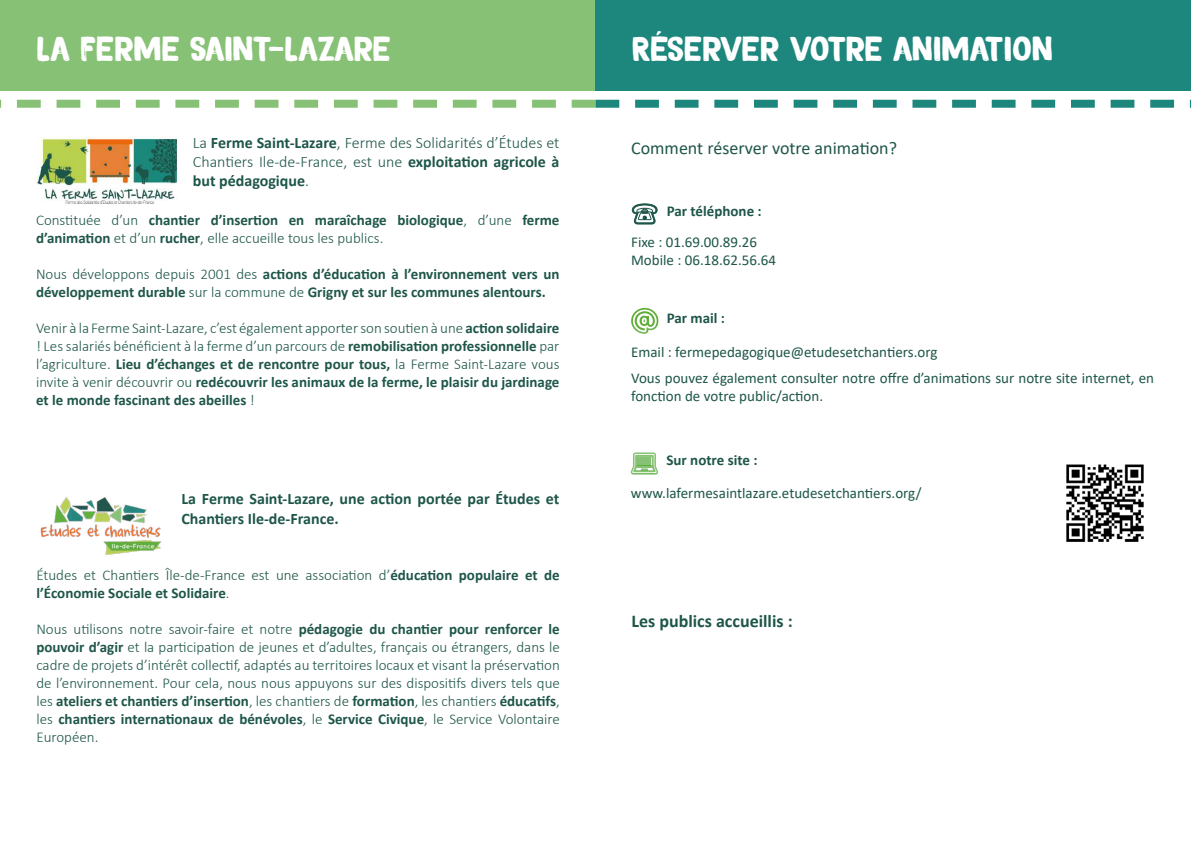
<style>
.page{position:relative;width:1191px;height:842px;background:#fff}
.page>*{position:absolute;margin:0;border:0;box-sizing:border-box;transform-origin:0 0}
.t1{font:35px "DK Magical Brush";letter-spacing:-.02em;color:#fff}
.t2{font:18px "Calibri";color:#1e5649}
.t3{font:700 18px "Calibri";color:#1e5649}
.t4{font:300 16px/19.2px "Calibri";color:#1e5649;text-align:justify}
.t5{font:700 16px/19.2px "Calibri";color:#1e5649}
.t6{font:300 15px/18px "Calibri";color:#1e5649;text-align:justify}
.t7{font:700 15px/18px "Calibri";color:#1e5649}
.t8{font:15px/18px "Calibri";color:#1e5649}
.s1{font-weight:700}
.s2{font-weight:300}
</style>
<div class="page">
<div style="left:0;top:0;width:596px;height:91px;background:#86c175"></div>
<div style="left:596px;top:0;width:595px;height:91px;background:#1e877d"></div>
<svg style="left:0;top:100px;width:1191px;height:8px"></svg>
<img style="left:36px;top:136px;width:142px;height:68px">
<img style="left:40px;top:497px;width:121px;height:58px">
<svg style="left:631px;top:203px;width:27px;height:22px"></svg>
<svg style="left:631px;top:308px;width:27px;height:26px"></svg>
<svg style="left:630px;top:452px;width:28px;height:23px"></svg>
<img style="left:1066px;top:464px;width:78px;height:78px">
<h1 class="t1" style="left:36px;top:30px;width:356px">LA FERME SAINT-LAZARE</h1>
<h1 class="t1" style="left:632px;top:30px;width:423px">RÉSERVER VOTRE ANIMATION</h1>
<p class="t4" style="left:193px;top:133px;width:368px">La <span class="s1">Ferme Saint-Lazare</span>, Ferme des Solidarités d’Études et Chantiers Ile-de-France, est une <span class="s1">exploitation agricole à but pédagogique</span>.</p>
<p class="t7" style="left:36px;top:211px;width:525px"><span class="s2">Constituée d’un</span> chantier d’insertion en maraîchage biologique<span class="s2">, d’une</span> ferme d’animation <span class="s2">et d’un</span> rucher<span class="s2">, elle accueille tous les publics.</span></p>
<p class="t7" style="left:36px;top:265px;width:525px"><span class="s2">Nous développons depuis 2001 des</span> actions d’éducation à l’environnement vers un développement durable <span class="s2">sur la commune de</span> Grigny et sur les communes alentours.</p>
<p class="t6" style="left:36px;top:319px;width:525px">Venir à la Ferme Saint-Lazare, c’est également apporter son soutien à une <span class="s1">action solidaire </span>! Les salariés bénéficient à la ferme d’un parcours de <span class="s1">remobilisation professionnelle</span> par l’agriculture. <span class="s1">Lieu d’échanges et de rencontre pour tous,</span> la Ferme Saint-Lazare vous invite à venir découvrir ou <span class="s1">redécouvrir les animaux de la ferme, le plaisir du jardinage et le monde fascinant des abeilles</span> !</p>
<p class="t5" style="left:181px;top:489px;width:379px">La Ferme Saint-Lazare, une action portée par Études et<br>Chantiers Ile-de-France.</p>
<p class="t6" style="left:36px;top:565px;width:525px">Études et Chantiers Île-de-France est une association d’<span class="s1">éducation populaire et de l’Économie Sociale et Solidaire</span>.</p>
<p class="t6" style="left:36px;top:619px;width:525px">Nous utilisons notre savoir-faire et notre <span class="s1">pédagogie du chantier pour renforcer le pouvoir d’agir</span> et la participation de jeunes et d’adultes, français ou étrangers, dans le cadre de projets d’intérêt collectif, adaptés au territoires locaux et visant la préservation de l’environnement. Pour cela, nous nous appuyons sur des dispositifs divers tels que les <span class="s1">ateliers et chantiers d’insertion</span>, les chantiers de <span class="s1">formation</span>, les chantiers <span class="s1">éducatifs</span>, les <span class="s1">chantiers internationaux de bénévoles</span>, le <span class="s1">Service Civique</span>, le Service Volontaire Européen.</p>
<p class="t2" style="left:631px;top:136px;width:267px">Comment réserver votre animation?</p>
<p class="t7" style="left:667px;top:202px;width:96px">Par téléphone :</p>
<p class="t8" style="left:631px;top:233px;width:146px">Fixe : 01.69.00.89.26<br>Mobile : 06.18.62.56.64</p>
<p class="t7" style="left:666px;top:308px;width:60px">Par mail :</p>
<p class="t8" style="left:631px;top:342px;width:308px">Email : fermepedagogique@etudesetchantiers.org</p>
<p class="t8" style="left:631px;top:369px;width:524px">Vous pouvez également consulter notre offre d’animations sur notre site internet, en fonction de votre public/action.</p>
<p class="t7" style="left:666px;top:451px;width:93px">Sur notre site :</p>
<p class="t8" style="left:631px;top:484px;width:292px">www.lafermesaintlazare.etudesetchantiers.org/</p>
<p class="t3" style="left:631px;top:608px;width:163px">Les publics accueillis :</p>
</div>
